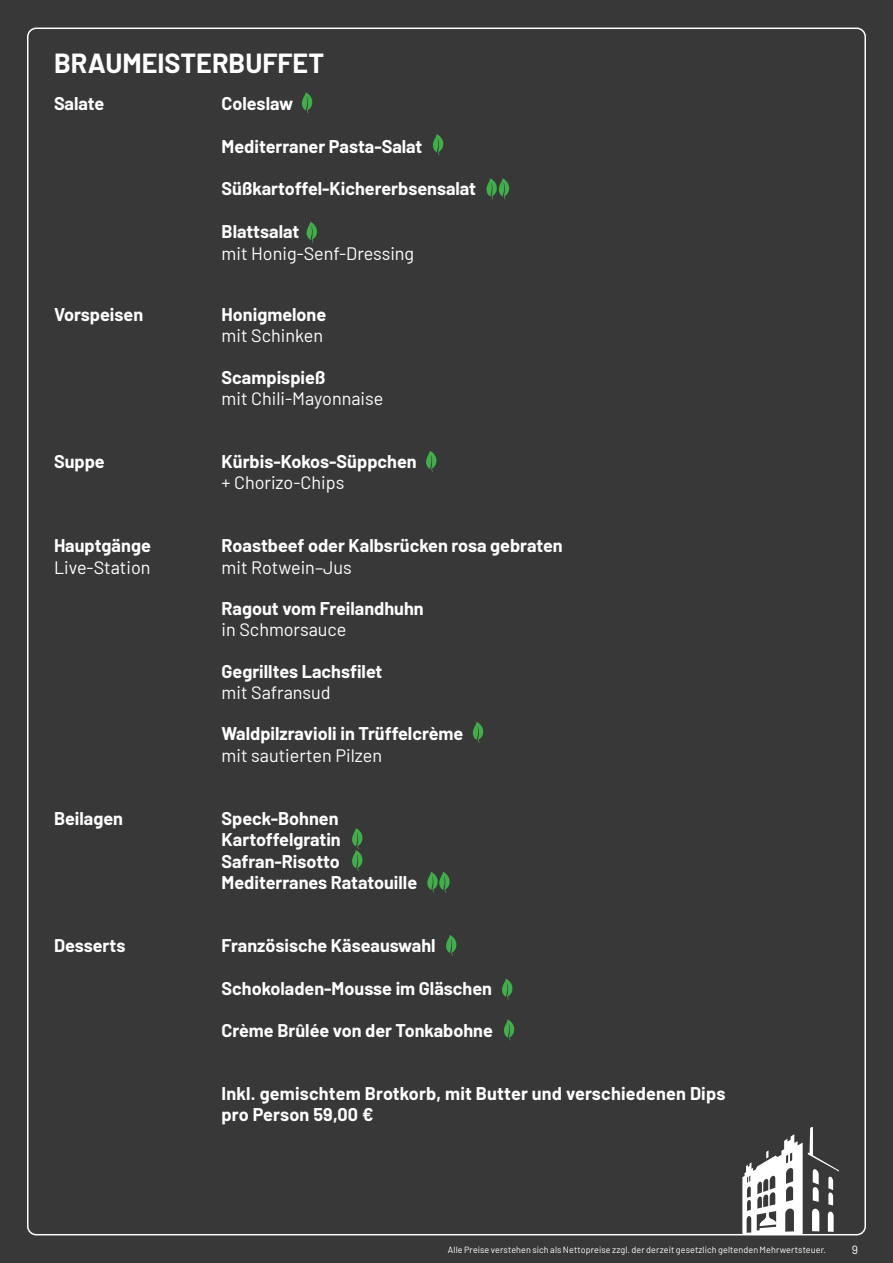
<style>
.page{position:relative;width:893px;height:1263px;background:#383839}
.page>*{position:absolute;margin:0;border:0;box-sizing:border-box;transform-origin:0 0}
.t1{font:700 27px "Barlow";color:#fff}
.t2{font:700 18px "Barlow";color:#fff}
.t3{font:18px "Barlow";color:#fff}
.t4{font:12px "Barlow";color:#fff}
.t5{font:9px "Barlow";letter-spacing:.01em;color:#fff}
</style>
<div class="page">
<svg style="left:742px;top:1127px;width:97px;height:107px"></svg>
<svg style="left:302px;top:92px;width:10px;height:22px"></svg>
<svg style="left:433px;top:134px;width:10px;height:21px"></svg>
<svg style="left:306px;top:222px;width:11px;height:21px"></svg>
<svg style="left:473px;top:722px;width:10px;height:21px"></svg>
<svg style="left:352px;top:828px;width:11px;height:43px"></svg>
<svg style="left:446px;top:935px;width:10px;height:21px"></svg>
<svg style="left:502px;top:979px;width:10px;height:21px"></svg>
<svg style="left:504px;top:1019px;width:10px;height:22px"></svg>
<svg style="left:486px;top:178px;width:23px;height:22px"></svg>
<svg style="left:426px;top:451px;width:10px;height:21px"></svg>
<svg style="left:427px;top:872px;width:23px;height:21px"></svg>
<p class="t1" style="left:54px;top:43px;width:272px">BRAUMEISTERBUFFET</p>
<p class="t2" style="left:54px;top:91px;width:52px">Salate</p>
<p class="t2" style="left:222px;top:91px;width:73px">Coleslaw</p>
<p class="t2" style="left:222px;top:133px;width:202px">Mediterraner Pasta-Salat</p>
<p class="t2" style="left:222px;top:176px;width:256px">Süßkartoffel-Kichererbsensalat</p>
<p class="t2" style="left:222px;top:218px;width:79px">Blattsalat</p>
<p class="t3" style="left:222px;top:240px;width:194px">mit Honig-Senf-Dressing</p>
<p class="t2" style="left:54px;top:301px;width:91px">Vorspeisen</p>
<p class="t2" style="left:222px;top:301px;width:106px">Honigmelone</p>
<p class="t3" style="left:222px;top:323px;width:103px">mit Schinken</p>
<p class="t2" style="left:222px;top:364px;width:105px">Scampispieß</p>
<p class="t3" style="left:222px;top:386px;width:163px">mit Chili-Mayonnaise</p>
<p class="t2" style="left:54px;top:448px;width:52px">Suppe</p>
<p class="t2" style="left:222px;top:448px;width:197px">Kürbis-Kokos-Süppchen</p>
<p class="t3" style="left:222px;top:470px;width:124px">+ Chorizo-Chips</p>
<p class="t2" style="left:54px;top:532px;width:98px">Hauptgänge</p>
<p class="t3" style="left:54px;top:554px;width:98px">Live-Station</p>
<p class="t2" style="left:222px;top:532px;width:343px">Roastbeef oder Kalbsrücken rosa gebraten</p>
<p class="t3" style="left:222px;top:554px;width:132px">mit Rotwein–Jus</p>
<p class="t2" style="left:222px;top:595px;width:204px">Ragout vom Freilandhuhn</p>
<p class="t3" style="left:222px;top:617px;width:126px">in Schmorsauce</p>
<p class="t2" style="left:222px;top:658px;width:162px">Gegrilltes Lachsfilet</p>
<p class="t3" style="left:222px;top:680px;width:111px">mit Safransud</p>
<p class="t2" style="left:222px;top:720px;width:243px">Waldpilzravioli in Trüffelcrème</p>
<p class="t3" style="left:222px;top:742px;width:162px">mit sautierten Pilzen</p>
<p class="t2" style="left:54px;top:805px;width:71px">Beilagen</p>
<p class="t2" style="left:222px;top:805px;width:118px">Speck-Bohnen</p>
<p class="t2" style="left:222px;top:826px;width:121px">Kartoffelgratin</p>
<p class="t2" style="left:222px;top:848px;width:120px">Safran-Risotto</p>
<p class="t2" style="left:222px;top:869px;width:197px">Mediterranes Ratatouille</p>
<p class="t2" style="left:54px;top:932px;width:73px">Desserts</p>
<p class="t2" style="left:222px;top:932px;width:216px">Französische Käseauswahl</p>
<p class="t2" style="left:222px;top:975px;width:272px">Schokoladen-Mousse im Gläschen</p>
<p class="t2" style="left:222px;top:1017px;width:273px">Crème Brûlée von der Tonkabohne</p>
<p class="t2" style="left:222px;top:1080px;width:505px">Inkl. gemischtem Brotkorb, mit Butter und verschiedenen Dips</p>
<p class="t2" style="left:222px;top:1101px;width:153px">pro Person 59,00 €</p>
<p class="t5" style="left:448px;top:1243px;width:380px">Alle Preise verstehen sich als Nettopreise zzgl. der derzeit gesetzlich geltenden Mehrwertsteuer.</p>
<p class="t4" style="left:852px;top:1241px;width:8px">9</p>
</div>
